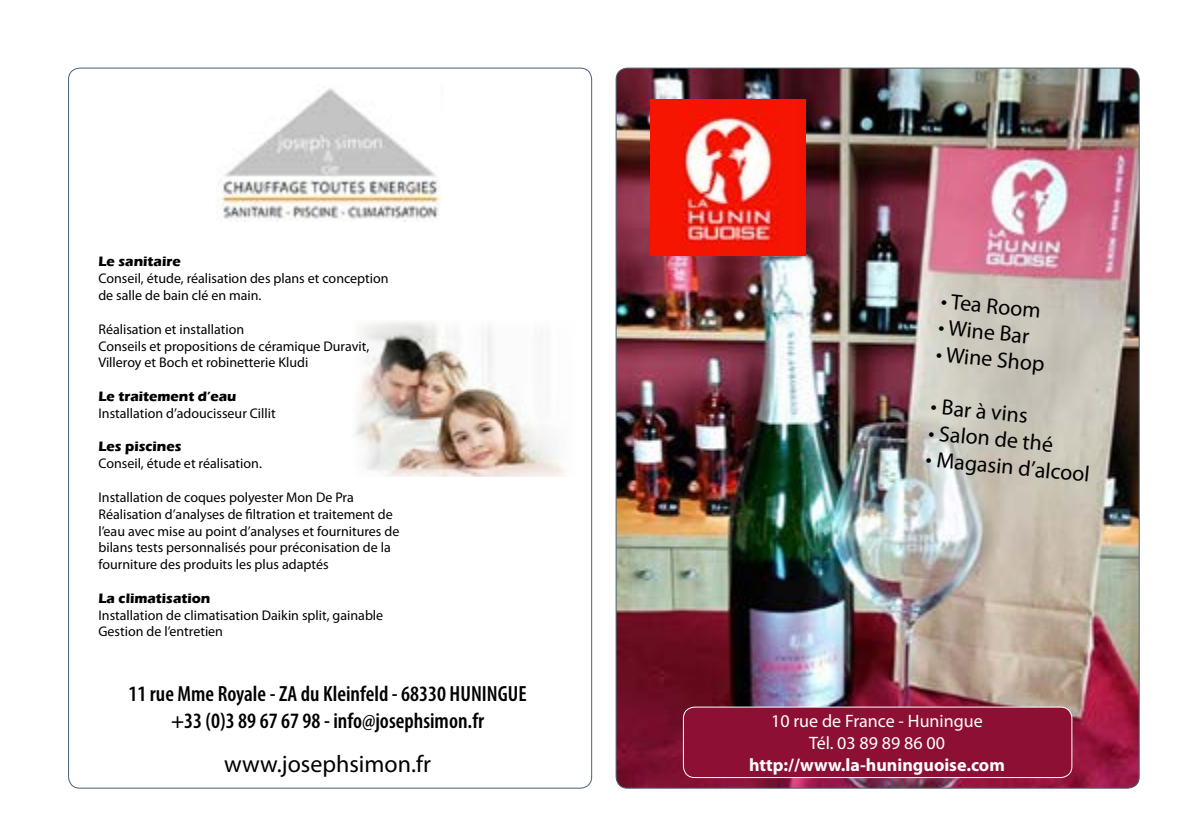
<style>
.page{position:relative;width:1191px;height:840px;background:#fff}
.page>*{position:absolute;margin:0;border:0;box-sizing:border-box;transform-origin:0 0}
.t1{font:24px "Myriad Pro";color:#000}
.t2{font:600 condensed 22px/26.4px "Myriad Pro";color:#000;text-align:center}
.t3{font:22px "Myriad Pro";color:#000}
.t4{font:18px/21.6px "Myriad Pro";color:#fff;text-align:center}
.t5{font:700 18px "Myriad Pro";color:#fff}
.t6{font:14px/16.8px "Myriad Pro";color:#000}
.t7{font:700 14px "Eras ITC";color:#000}
</style>
<div class="page">
<img style="left:355px;top:322px;width:209px;height:154px">
<img style="left:616px;top:68px;width:523px;height:719px">
<img style="left:217px;top:88px;width:224px;height:134px">
<img style="left:650px;top:100px;width:155px;height:155px">
<div style="left:683px;top:706px;width:388px;height:71px;background:#8d0f34;border-radius:11px"></div>
<div style="left:683px;top:706px;width:389px;height:71px;border:1px solid #fff;border-radius:11px"></div>
<p class="t7" style="left:98px;top:253px;width:84px">Le sanitaire</p>
<p class="t6" style="left:98px;top:270px;width:292px">Conseil, étude, réalisation des plans et conception de salle de bain clé en main.</p>
<p class="t6" style="left:98px;top:320px;width:272px">Réalisation et installation<br>Conseils et propositions de céramique Duravit,<br>Villeroy et Boch et robinetterie Kludi</p>
<p class="t7" style="left:98px;top:388px;width:140px">Le traitement d’eau</p>
<p class="t6" style="left:98px;top:404px;width:179px">Installation d’adoucisseur Cillit</p>
<p class="t7" style="left:98px;top:438px;width:85px">Les piscines</p>
<p class="t6" style="left:98px;top:454px;width:165px">Conseil, étude et réalisation.</p>
<p class="t6" style="left:98px;top:488px;width:302px">Installation de coques polyester Mon De Pra Réalisation d’analyses de filtration et traitement de l’eau avec mise au point d’analyses et fournitures de bilans tests personnalisés pour préconisation de la fourniture des produits les plus adaptés</p>
<p class="t7" style="left:98px;top:589px;width:113px">La climatisation</p>
<p class="t6" style="left:98px;top:606px;width:286px">Installation de climatisation Daikin split, gainable<br>Gestion de l’entretien</p>
<h2 class="t2" style="left:128px;top:680px;width:399px">11 rue Mme Royale - ZA du Kleinfeld - 68330 HUNINGUE +33 (0)3 89 67 67 98 - info@josephsimon.fr</h2>
<h1 class="t1" style="left:224px;top:748px;width:208px">www.josephsimon.fr</h1>
<h2 class="t3" style="left:942px;top:287px;width:102px;rotate:5deg">• Tea Room</h2>
<h2 class="t3" style="left:939px;top:314px;width:93px;rotate:5deg">• Wine Bar</h2>
<h2 class="t3" style="left:937px;top:340px;width:111px;rotate:5deg">• Wine Shop</h2>
<h2 class="t3" style="left:932px;top:392px;width:99px;rotate:5deg">• Bar à vins</h2>
<h2 class="t3" style="left:929px;top:419px;width:127px;rotate:5deg">• Salon de thé</h2>
<h2 class="t3" style="left:927px;top:445px;width:166px;rotate:5deg">• Magasin d’alcool</h2>
<p class="t4" style="left:771px;top:710px;width:213px">10 rue de France - Huningue<br>Tél. 03 89 89 86 00</p>
<p class="t5" style="left:749px;top:752px;width:257px">http://www.la-huninguoise.com</p>
</div>
